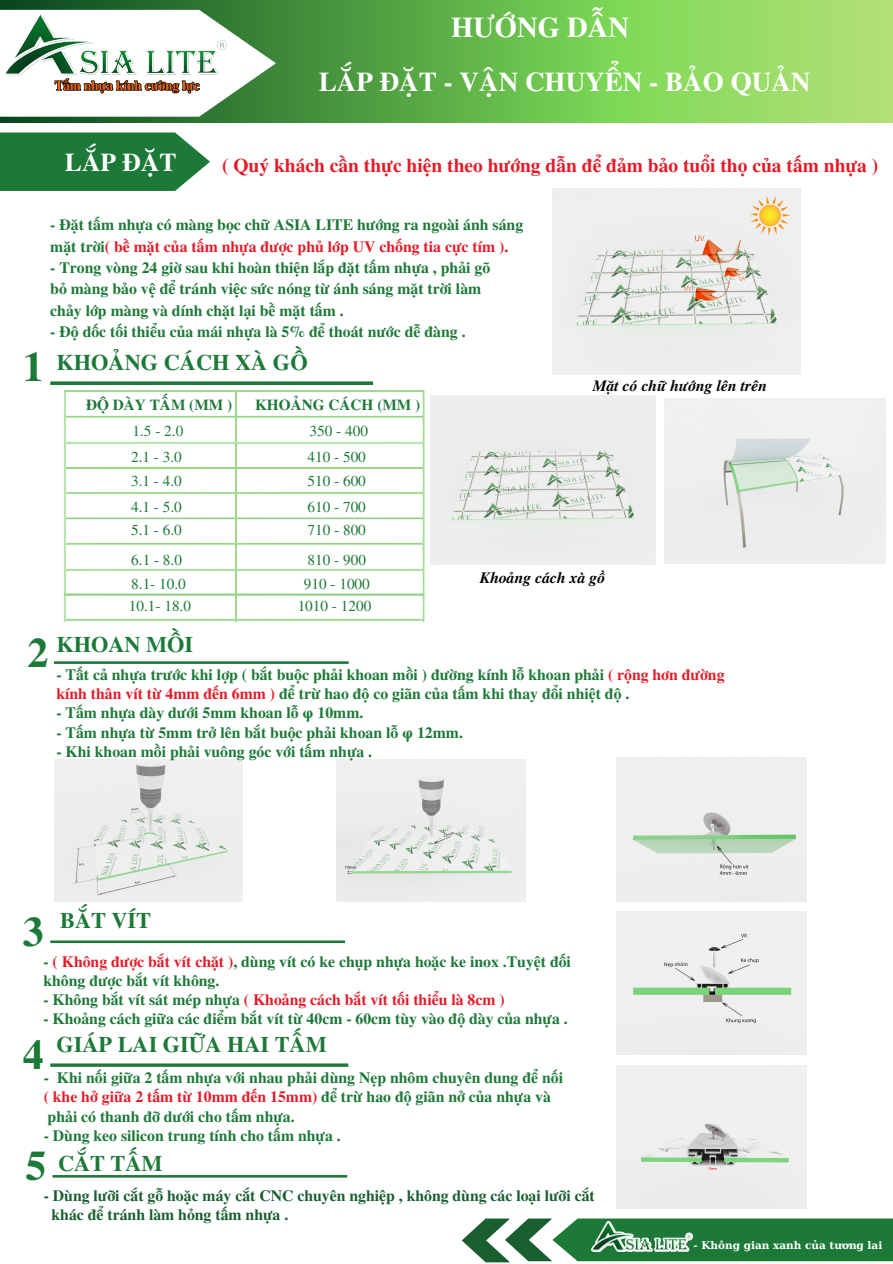
<style>
.page{position:relative;width:893px;height:1264px;background:#fff}
.page>*{position:absolute;margin:0;border:0;box-sizing:border-box;transform-origin:0 0}
.t1{font:700 42px "Te X Gyre Termes";color:#1c7937}
.t2{font:700 28.65px "Te X Gyre Termes";color:#fff}
.t3{font:700 27.15px "Te X Gyre Termes";color:#fff}
.t4{font:700 25.65px "Te X Gyre Termes";color:#fff}
.t5{font:700 22.35px "Te X Gyre Termes";color:#1c7937}
.t6{font:700 22.2px "Te X Gyre Termes";color:#1c7937}
.t7{font:700 19.5px "Te X Gyre Termes";color:#e51b28}
.t8{font:700 15.75px/19px "Te X Gyre Termes";color:#1c7937}
.t9{font:700 15.75px/19px "Te X Gyre Termes";color:#195e2f}
.t10{font:700 15.75px "Te X Gyre Termes";color:#e51b28}
.t11{font:italic 700 15.75px "Te X Gyre Termes";color:#000}
.t12{font:700 15.3px "Te X Gyre Termes";color:#1c7937}
.t13{font:15.3px "Te X Gyre Termes";color:#1c7937}
.t14{font:15.15px "Te X Gyre Termes";color:#1c7937}
.t15{font:700 10.5px "DejaVu Serif";color:#fff}
.s1{color:#e51b28}
.s2{font-size:42px}
.s3{color:#1c7937}
</style>
<div class="page">
<div style="left:0;top:173px;width:197px;height:18px;background:#1c7937"></div>
<img style="left:64px;top:390px;width:382px;height:203px">
<svg style="left:50px;top:381px;width:323px;height:4px"></svg>
<svg style="left:237px;top:0;width:655px;height:122px;background:#77c355"></svg>
<svg style="left:237px;top:10px;width:39px;height:107px"></svg>
<img style="left:0;top:0;width:237px;height:173px">
<hr style="left:54px;top:661px;width:295px;height:3px;background:#1c7937">
<hr style="left:50px;top:940px;width:295px;height:3px;background:#1c7937">
<hr style="left:50px;top:1063px;width:298px;height:3px;background:#1c7937">
<hr style="left:53px;top:1174px;width:294px;height:3px;background:#1c7937">
<svg style="left:461px;top:1218px;width:431px;height:44px;background:#468e5b"></svg>
<img style="left:591px;top:1221px;width:101px;height:30px">
<img style="left:616px;top:911px;width:190px;height:143px">
<img style="left:54px;top:759px;width:189px;height:142px">
<img style="left:336px;top:759px;width:189px;height:142px">
<img style="left:616px;top:757px;width:190px;height:144px">
<img style="left:430px;top:395px;width:225px;height:169px">
<img style="left:552px;top:188px;width:248px;height:187px">
<img style="left:664px;top:398px;width:221px;height:165px">
<img style="left:63px;top:593px;width:362px;height:28px">
<img style="left:616px;top:1065px;width:190px;height:143px">
<h2 class="t2" style="left:451px;top:5px;width:179px">HƯỚNG DẪN</h2>
<h3 class="t3" style="left:318px;top:61px;width:493px">LẮP ĐẶT - VẬN CHUYỂN - BẢO QUẢN</h3>
<h3 class="t4" style="left:65px;top:143px;width:113px">LẮP ĐẶT</h3>
<p class="t7" style="left:222px;top:150px;width:657px">( Quý khách cần thực hiện theo hướng dẫn để đảm bảo tuổi thọ của tấm nhựa )</p>
<p class="t8" style="left:50px;top:213px;width:474px;line-height:21.3px">- Đặt tấm nhựa có màng bọc chữ ASIA LITE hướng ra ngoài ánh sáng mặt trời<span class="s1">( bề mặt của tấm nhựa được phủ lớp UV chống tia cực tím ).</span></p>
<p class="t8" style="left:50px;top:256px;width:441px;line-height:21.3px">- Trong vòng 24 giờ sau khi hoàn thiện lắp đặt tấm nhựa , phải gõ bỏ màng bảo vệ để tránh việc sức nóng từ ánh sáng mặt trời làm chảy lớp màng và dính chặt lại bề mặt tấm .</p>
<p class="t8" style="left:50px;top:321px;width:417px">- Độ dốc tối thiểu của mái nhựa là 5% để thoát nước dễ đàng .</p>
<h3 class="t5" style="left:23px;top:345px;width:286px"><span class="s2">1</span> KHOẢNG CÁCH XÀ GỒ</h3>
<p class="t12" style="left:86px;top:392px;width:147px">ĐỘ DÀY TẤM (MM )</p>
<p class="t12" style="left:255px;top:392px;width:167px">KHOẢNG CÁCH (MM )</p>
<p class="t13" style="left:132px;top:420px;width:52px">1.5 - 2.0</p>
<p class="t13" style="left:309px;top:420px;width:60px">350 - 400</p>
<p class="t14" style="left:131px;top:446px;width:52px">2.1 - 3.0</p>
<p class="t14" style="left:307px;top:446px;width:60px">410 - 500</p>
<p class="t14" style="left:131px;top:470px;width:52px">3.1 - 4.0</p>
<p class="t14" style="left:307px;top:470px;width:60px">510 - 600</p>
<p class="t14" style="left:131px;top:495px;width:52px">4.1 - 5.0</p>
<p class="t14" style="left:307px;top:495px;width:60px">610 - 700</p>
<p class="t14" style="left:131px;top:519px;width:52px">5.1 - 6.0</p>
<p class="t14" style="left:307px;top:519px;width:60px">710 - 800</p>
<p class="t14" style="left:131px;top:548px;width:52px">6.1 - 8.0</p>
<p class="t14" style="left:307px;top:548px;width:60px">810 - 900</p>
<p class="t11" style="left:592px;top:374px;width:176px">Mặt có chữ hướng lên trên</p>
<p class="t14" style="left:131px;top:573px;width:56px">8.1- 10.0</p>
<p class="t14" style="left:304px;top:573px;width:67px">910 - 1000</p>
<p class="t14" style="left:129px;top:595px;width:64px">10.1- 18.0</p>
<p class="t14" style="left:297px;top:595px;width:75px">1010 - 1200</p>
<p class="t11" style="left:480px;top:566px;width:127px">Khoảng cách xà gồ</p>
<h3 class="t6" style="left:28px;top:626px;width:167px"><span class="s2">2</span> KHOAN MỒI</h3>
<p class="t8" style="left:56px;top:664px;width:669px">- Tất cả nhựa trước khi lợp ( bắt buộc phải khoan mồi ) đường kính lỗ khoan phải <span class="s1">( rộng hơn đường kính thân vít từ 4mm đến 6mm )</span> để trừ hao độ co giãn của tấm khi thay đổi nhiệt độ .</p>
<p class="t8" style="left:56px;top:702px;width:308px">- Tấm nhựa dày dưới 5mm khoan lỗ φ 10mm.</p>
<p class="t8" style="left:56px;top:722px;width:408px">- Tấm nhựa từ 5mm trở lên bắt buộc phải khoan lỗ φ 12mm.</p>
<p class="t8" style="left:56px;top:741px;width:317px">- Khi khoan mồi phải vuông góc với tấm nhựa .</p>
<h3 class="t6" style="left:23px;top:903px;width:130px"><span class="s2">3</span> BẮT VÍT</h3>
<p class="t8" style="left:43px;top:951px;width:529px">- <span class="s1">( Không được bắt vít chặt )</span>, dùng vít có ke chụp nhựa hoặc ke inox .Tuyệt đối không được bắt vít không.</p>
<p class="t10" style="left:43px;top:987px;width:462px"><span class="s3">- Không bắt vít sát mép nhựa</span> ( Khoảng cách bắt vít tối thiểu là 8cm )</p>
<p class="t8" style="left:43px;top:1008px;width:526px">- Khoảng cách giữa các điểm bắt vít từ 40cm - 60cm tùy vào độ dày của nhựa .</p>
<h3 class="t5" style="left:23px;top:1027px;width:305px"><span class="s2">4</span> GIÁP LAI GIỮA HAI TẤM</h3>
<p class="t8" style="left:44px;top:1067px;width:521px">- Khi nối giữa 2 tấm nhựa với nhau phải dùng Nẹp nhôm chuyên dung để nối <span class="s1">( khe hở giữa 2 tấm từ 10mm đến 15mm)</span> để trừ hao độ giãn nở của nhựa và phải có thanh đỡ dưới cho tấm nhựa.</p>
<p class="t8" style="left:44px;top:1124px;width:298px">- Dùng keo silicon trung tính cho tấm nhựa .</p>
<h3 class="t5" style="left:58px;top:1145px;width:106px">CẮT TẤM</h3>
<h1 class="t1" style="left:25px;top:1133px;width:22px">5</h1>
<p class="t9" style="left:52px;top:1185px;width:544px;text-indent:-8px">- Dùng lưỡi cắt gỗ hoặc máy cắt CNC chuyên nghiệp , không dùng các loại lưỡi cắt khác để tránh làm hỏng tấm nhựa .</p>
<p class="t15" style="left:693px;top:1239px;width:190px">- Không gian xanh của tương lai</p>
</div>
